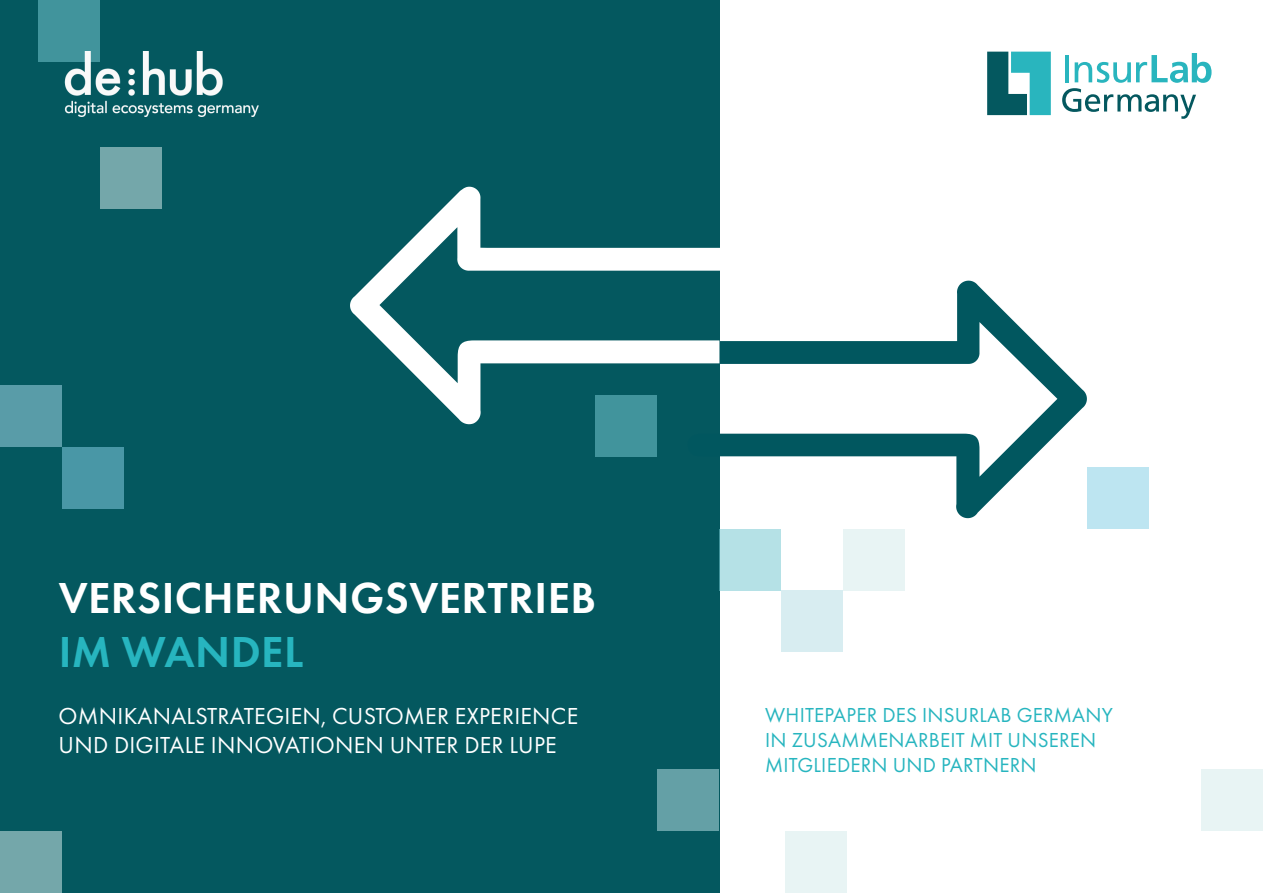
<style>
.page{position:relative;width:1263px;height:893px;background:#fff}
.page>*{position:absolute;margin:0;border:0;box-sizing:border-box;transform-origin:0 0}
.t1{font:600 45px "Futura PT";letter-spacing:.01em;color:#fff}
.t2{font:600 45px "Futura PT";letter-spacing:.01em;color:#27b5bf}
.t3{font:24px/28.8px "Futura PT";letter-spacing:.01em;color:#fff}
.t4{font:21px/25.2px "Futura PT";letter-spacing:.01em;color:#27b5bf}
</style>
<div class="page">
<svg style="left:1062px;top:53px;width:149px;height:66px"></svg>
<svg style="left:987px;top:52px;width:64px;height:63px"></svg>
<div style="left:0;top:0;width:719px;height:893px;background:#04585f"></div>
<div style="left:38px;top:0;width:62px;height:62px;background:#41949c"></div>
<div style="left:100px;top:147px;width:62px;height:62px;background:#74a7aa"></div>
<div style="left:785px;top:831px;width:62px;height:62px;background:#e8f4f4"></div>
<div style="left:1201px;top:769px;width:62px;height:62px;background:#e8f4f4"></div>
<div style="left:62px;top:447px;width:62px;height:61px;background:#4997a6"></div>
<div style="left:595px;top:395px;width:62px;height:62px;background:#41949c"></div>
<div style="left:0;top:385px;width:62px;height:62px;background:#599ca8"></div>
<div style="left:0;top:831px;width:62px;height:62px;background:#74a7aa"></div>
<div style="left:657px;top:769px;width:62px;height:62px;background:#64a0a6"></div>
<div style="left:719px;top:529px;width:62px;height:61px;background:#b5e1e6"></div>
<div style="left:781px;top:590px;width:62px;height:62px;background:#d8edf1"></div>
<div style="left:843px;top:529px;width:62px;height:61px;background:#e8f4f4"></div>
<div style="left:1087px;top:467px;width:62px;height:62px;background:#bde5f1"></div>
<svg style="left:719px;top:281px;width:368px;height:237px"></svg>
<svg style="left:350px;top:187px;width:407px;height:237px"></svg>
<img style="left:64px;top:51px;width:195px;height:66px">
<h1 class="t1" style="left:59px;top:569px;width:539px">VERSICHERUNGSVERTRIEB</h1>
<h1 class="t2" style="left:59px;top:623px;width:246px">IM WANDEL</h1>
<p class="t3" style="left:59px;top:701px;width:521px">OMNIKANALSTRATEGIEN, CUSTOMER EXPERIENCE<br>UND DIGITALE INNOVATIONEN UNTER DER LUPE</p>
<p class="t4" style="left:765px;top:702px;width:349px">WHITEPAPER DES INSURLAB GERMANY<br>IN ZUSAMMENARBEIT MIT UNSEREN<br>MITGLIEDERN UND PARTNERN</p>
</div>
